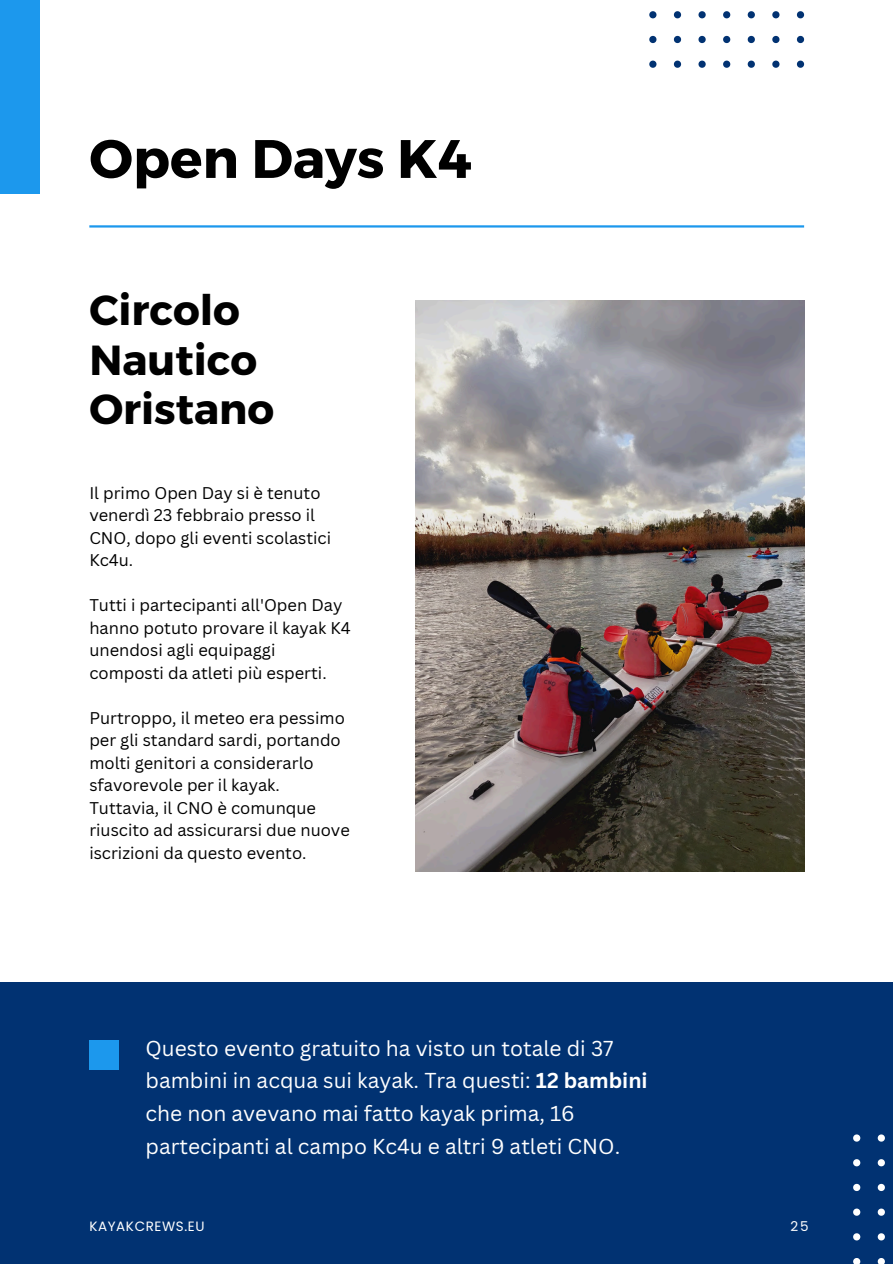
<style>
.page{position:relative;width:893px;height:1264px;background:#fff}
.page>*{position:absolute;margin:0;border:0;box-sizing:border-box;transform-origin:0 0}
.t1{font:700 54px "Montserrat";color:#000}
.t2{font:700 42px/49.5px "Montserrat";color:#000}
.t3{font:21px/32.7px "Canva Sans";color:#fff}
.t4{font:16.5px/22.5px "Canva Sans";color:#000}
.t5{font:13.5px "Poppins";letter-spacing:.045em;color:#fff}
.s1{font-weight:700}
</style>
<div class="page">
<div style="left:0;top:0;width:39px;height:194px;background:#1c98ed"></div>
<div style="left:0;top:982px;width:892px;height:281px;background:#013272"></div>
<svg style="left:853px;top:1134px;width:7px;height:7px"></svg>
<svg style="left:877px;top:1134px;width:7px;height:7px"></svg>
<svg style="left:853px;top:1159px;width:7px;height:7px"></svg>
<svg style="left:877px;top:1159px;width:7px;height:7px"></svg>
<svg style="left:853px;top:1183px;width:7px;height:7px"></svg>
<svg style="left:877px;top:1183px;width:7px;height:7px"></svg>
<svg style="left:853px;top:1208px;width:7px;height:7px"></svg>
<svg style="left:877px;top:1208px;width:7px;height:7px"></svg>
<svg style="left:853px;top:1233px;width:7px;height:7px"></svg>
<svg style="left:877px;top:1233px;width:7px;height:7px"></svg>
<svg style="left:853px;top:1258px;width:7px;height:5px"></svg>
<svg style="left:877px;top:1258px;width:7px;height:5px"></svg>
<hr style="left:89px;top:225px;width:715px;height:2px;background:#1c98ed">
<img style="left:416px;top:300px;width:388px;height:571px">
<div style="left:89px;top:1040px;width:29px;height:29px;background:#1c98ed"></div>
<svg style="left:649px;top:11px;width:7px;height:7px"></svg>
<svg style="left:673px;top:11px;width:8px;height:7px"></svg>
<svg style="left:698px;top:11px;width:7px;height:7px"></svg>
<svg style="left:723px;top:11px;width:7px;height:7px"></svg>
<svg style="left:747px;top:11px;width:7px;height:7px"></svg>
<svg style="left:772px;top:11px;width:7px;height:7px"></svg>
<svg style="left:796px;top:11px;width:8px;height:7px"></svg>
<svg style="left:649px;top:36px;width:7px;height:7px"></svg>
<svg style="left:673px;top:36px;width:8px;height:7px"></svg>
<svg style="left:698px;top:36px;width:7px;height:7px"></svg>
<svg style="left:723px;top:36px;width:7px;height:7px"></svg>
<svg style="left:747px;top:36px;width:7px;height:7px"></svg>
<svg style="left:772px;top:36px;width:7px;height:7px"></svg>
<svg style="left:796px;top:36px;width:8px;height:7px"></svg>
<svg style="left:649px;top:61px;width:7px;height:7px"></svg>
<svg style="left:673px;top:61px;width:8px;height:7px"></svg>
<svg style="left:698px;top:61px;width:7px;height:7px"></svg>
<svg style="left:723px;top:61px;width:7px;height:7px"></svg>
<svg style="left:747px;top:61px;width:7px;height:7px"></svg>
<svg style="left:772px;top:61px;width:7px;height:7px"></svg>
<svg style="left:796px;top:61px;width:8px;height:7px"></svg>
<p class="t1" style="left:89px;top:124px;width:384px">Open Days K4</p>
<h1 class="t2" style="left:89px;top:283px;width:186px">Circolo<br>Nautico<br>Oristano</h1>
<p class="t4" style="left:89px;top:481px;width:243px">Il primo Open Day si è tenuto venerdì 23 febbraio presso il<br>CNO, dopo gli eventi scolastici<br>Kc4u.</p>
<h2 class="t4" style="left:89px;top:593px;width:263px">Tutti i partecipanti all'Open Day hanno potuto provare il kayak K4 unendosi agli equipaggi composti da atleti più esperti.</h2>
<h4 class="t4" style="left:89px;top:706px;width:262px">Purtroppo, il meteo era pessimo per gli standard sardi, portando molti genitori a considerarlo sfavorevole per il kayak.<br>Tuttavia, il CNO è comunque riuscito ad assicurarsi due nuove iscrizioni da questo evento.</h4>
<h4 class="t3" style="left:145px;top:1031px;width:503px">Questo evento gratuito ha visto un totale di 37 bambini in acqua sui kayak. Tra questi: <span class="s1">12 bambini </span>che non avevano mai fatto kayak prima, 16 partecipanti al campo Kc4u e altri 9 atleti CNO.</h4>
<h4 class="t5" style="left:89px;top:1217px;width:117px">KAYAKCREWS.EU</h4>
<p class="t5" style="left:790px;top:1217px;width:19px">25</p>
</div>
